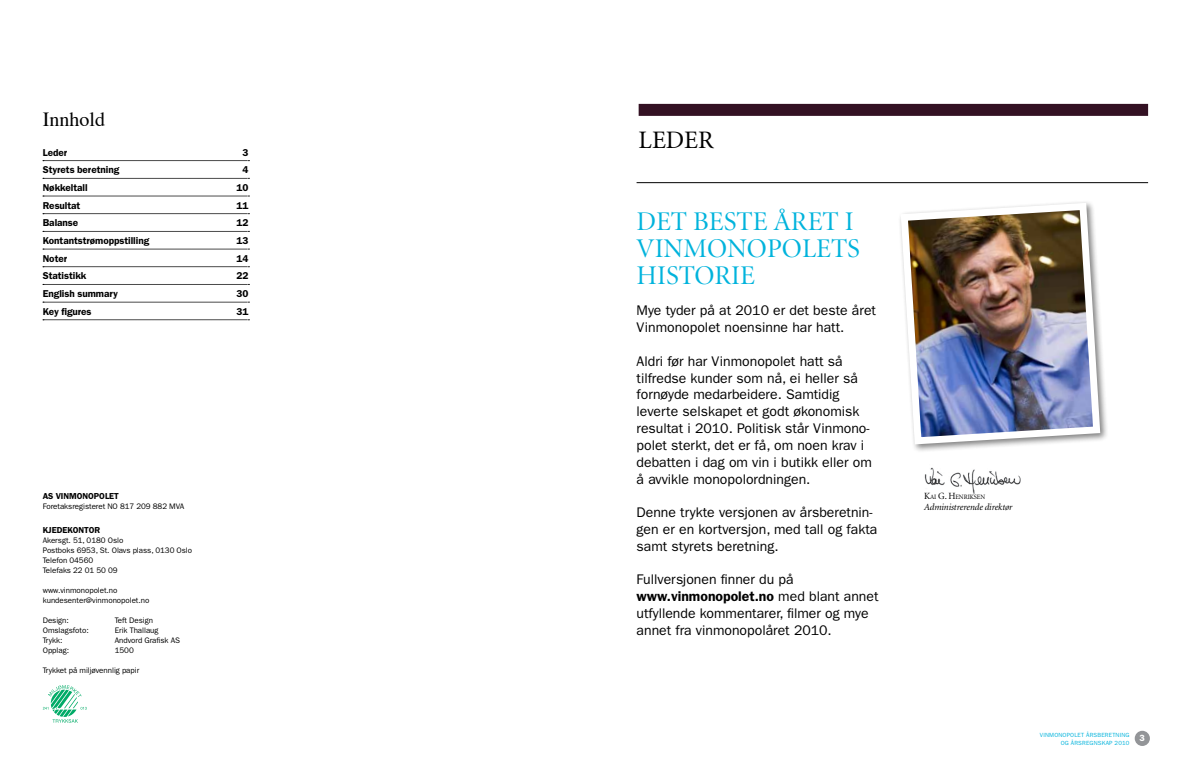
<style>
.page{position:relative;width:1191px;height:766px;background:#fff}
.page>*{position:absolute;margin:0;border:0;box-sizing:border-box;transform-origin:0 0}
.t1{font:27px/27px "Minion LT Display";color:#00b3dc}
.t2{font:25.2px "Minion LT";color:#000}
.t3{font:20px "Times";color:#000}
.t4{font:14px/16.8px "Franklin Gothic LT";color:#000}
.t5{font:600 10px "Franklin Gothic LT";letter-spacing:-.005em;color:#000}
.t6{font:italic 9.5px "Minion LT";letter-spacing:-.01em;color:#000}
.t7{font:600 9px "Franklin Gothic LT";color:#fff}
.t8{font:600 8.7px "Franklin Gothic LT";letter-spacing:-.005em;color:#000}
.t9{font:8px/10px "Franklin Gothic LT";letter-spacing:-.005em;color:#000}
.t10{font:6.7px "Minion LT";letter-spacing:-.015em;color:#000}
.t11{font:6px/8px "Franklin Gothic LT";letter-spacing:.03em;color:#00b3dc;text-align:right}
.s1{font-weight:600}
.s2{font-size:9.5px}
</style>
<div class="page">
<div style="left:1134px;top:730px;width:15px;height:15px;background:#939598;border-radius:50%"></div>
<svg style="left:43px;top:160px;width:206px;height:1px"></svg>
<svg style="left:43px;top:178px;width:206px;height:1px"></svg>
<svg style="left:43px;top:196px;width:206px;height:1px"></svg>
<svg style="left:43px;top:213px;width:206px;height:1px"></svg>
<svg style="left:43px;top:231px;width:206px;height:1px"></svg>
<svg style="left:43px;top:249px;width:206px;height:1px"></svg>
<svg style="left:43px;top:266px;width:206px;height:1px"></svg>
<svg style="left:43px;top:284px;width:206px;height:1px"></svg>
<svg style="left:43px;top:302px;width:206px;height:1px"></svg>
<svg style="left:43px;top:319px;width:206px;height:1px"></svg>
<img style="left:924px;top:467px;width:97px;height:27px">
<div style="left:897px;top:200px;width:212px;height:253px;background:#000;opacity:.5"></div>
<img style="left:897px;top:200px;width:206px;height:248px">
<div style="left:638px;top:104px;width:510px;height:12px;background:#331123"></div>
<hr style="left:636px;top:182px;width:512px;height:1px;background:#000">
<svg style="left:43px;top:685px;width:44px;height:37px"></svg>
<h3 class="t3" style="left:43px;top:100px;width:64px">Innhold</h3>
<p class="t5" style="left:43px;top:146px;width:26px">Leder</p>
<p class="t5" style="left:243px;top:146px;width:7px">3</p>
<p class="t5" style="left:43px;top:164px;width:78px">Styrets beretning</p>
<p class="t5" style="left:243px;top:164px;width:7px">4</p>
<p class="t5" style="left:43px;top:182px;width:46px">Nøkkeltall</p>
<p class="t5" style="left:237px;top:182px;width:13px">10</p>
<p class="t5" style="left:43px;top:199px;width:39px">Resultat</p>
<p class="t5" style="left:237px;top:199px;width:13px">11</p>
<p class="t5" style="left:43px;top:217px;width:37px">Balanse</p>
<p class="t5" style="left:237px;top:217px;width:13px">12</p>
<p class="t5" style="left:43px;top:235px;width:108px">Kontantstrømoppstilling</p>
<p class="t5" style="left:237px;top:235px;width:13px">13</p>
<p class="t5" style="left:43px;top:252px;width:26px">Noter</p>
<p class="t5" style="left:237px;top:252px;width:13px">14</p>
<p class="t5" style="left:43px;top:270px;width:45px">Statistikk</p>
<p class="t5" style="left:237px;top:270px;width:13px">22</p>
<p class="t5" style="left:43px;top:288px;width:77px">English summary</p>
<p class="t5" style="left:237px;top:288px;width:13px">30</p>
<p class="t5" style="left:43px;top:305px;width:50px">Key figures</p>
<p class="t5" style="left:237px;top:305px;width:13px">31</p>
<p class="t8" style="left:43px;top:490px;width:78px">AS Vinmonopolet</p>
<p class="t9" style="left:43px;top:501px;width:143px">Foretaksregisteret NO 817 209 882 MVA</p>
<p class="t8" style="left:43px;top:525px;width:56px">Kjedekontor</p>
<p class="t9" style="left:43px;top:535px;width:151px">Akersgt. 51, 0180 Oslo<br>Postboks 6953, St. Olavs plass, 0130 Oslo<br>Telefon 04560<br>Telefaks 22 01 50 09</p>
<p class="t9" style="left:43px;top:585px;width:108px">www.vinmonopolet.no kundesenter@vinmonopolet.no</p>
<p class="t9" style="left:43px;top:615px;width:44px">Design: T</p>
<p class="t9" style="left:118px;top:615px;width:37px">eft Design</p>
<p class="t9" style="left:43px;top:625px;width:63px">Omslagsfoto: E</p>
<p class="t9" style="left:119px;top:625px;width:41px">rik Thallaug</p>
<p class="t9" style="left:43px;top:635px;width:40px">Trykk: A</p>
<p class="t9" style="left:119px;top:635px;width:57px">ndvord Grafisk AS</p>
<p class="t9" style="left:43px;top:645px;width:28px">Opplag:</p>
<p class="t9" style="left:115px;top:645px;width:21px">1500</p>
<p class="t9" style="left:43px;top:665px;width:98px">Trykket på miljøvennlig papir</p>
<h2 class="t2" style="left:638px;top:127px;width:77px">LEDER</h2>
<h1 class="t1" style="left:636px;top:207px;width:225px">DET BESTE ÅRET I<br>VINMONOPOLETS<br>HISTORIE</h1>
<p class="t4" style="left:636px;top:302px;width:241px">Mye tyder på at 2010 er det beste året<br>Vinmonopolet noensinne har hatt.</p>
<p class="t4" style="left:636px;top:352px;width:237px">Aldri før har Vinmonopolet hatt så tilfredse kunder som nå, ei heller så fornøyde medarbeidere. Samtidig leverte selskapet et godt økonomisk resultat i 2010. Politisk står Vinmono&shy;polet sterkt, det er få, om noen krav i debatten i dag om vin i butikk eller om å avvikle monopolordningen.</p>
<p class="t4" style="left:636px;top:504px;width:242px">Denne trykte versjonen av årsberetnin&shy;gen er en kortversjon, med tall og fakta samt styrets beretning.</p>
<p class="t4" style="left:636px;top:571px;width:243px">Fullversjonen finner du på <span class="s1">www.vinmonopolet.no</span> med blant annet utfyllende kommentarer, filmer og mye annet fra vinmonopolåret 2010.</p>
<p class="t10" style="left:924px;top:493px;width:63px"><span class="s2">K</span>AI <span class="s2">G. H</span>ENRIKSEN</p>
<p class="t6" style="left:924px;top:502px;width:90px">Administrerende direktør</p>
<p class="t11" style="left:1039px;top:731px;width:91px">Vinmonopolet Årsberetning og årsregnskap 2010</p>
<p class="t7" style="left:1139px;top:732px;width:7px">3</p>
</div>
